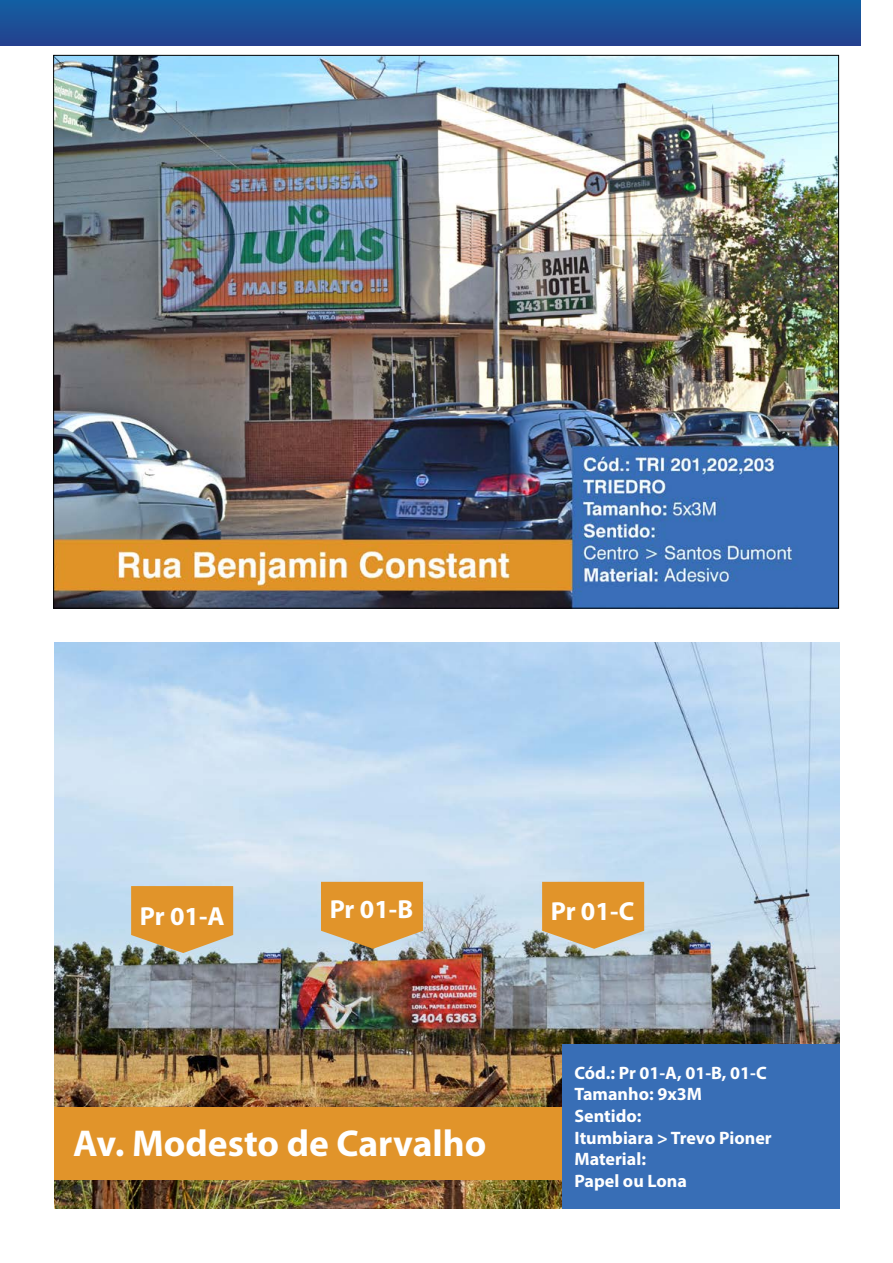
<style>
.page{position:relative;width:893px;height:1263px;background:#fff}
.page>*{position:absolute;margin:0;border:0;box-sizing:border-box;transform-origin:0 0}
.t1{font:700 37.5px "Myriad Pro";color:#fff}
.t2{font:700 26.1px "Myriad Pro";letter-spacing:-.005em;color:#fff}
.t3{font:700 18px/21.6px "Myriad Pro";color:#fff}
</style>
<div class="page">
<div style="left:0;top:0;width:861px;height:45px;background:linear-gradient(to bottom,#135fa3,#24418e)"></div>
<img style="left:55px;top:57px;width:782px;height:549px">
<img style="left:55px;top:642px;width:785px;height:567px">
<div style="left:54px;top:1107px;width:508px;height:72px;background:#e1942a"></div>
<div style="left:562px;top:1045px;width:277px;height:164px;background:#386eb6"></div>
<svg style="left:131px;top:886px;width:102px;height:67px;background:#da9b40"></svg>
<svg style="left:321px;top:882px;width:102px;height:67px;background:#dc9c42"></svg>
<svg style="left:542px;top:882px;width:102px;height:67px;background:#dc9c42"></svg>
<h2 class="t2" style="left:140px;top:899px;width:86px">Pr 01-A</h2>
<h2 class="t2" style="left:330px;top:893px;width:85px">Pr 01-B</h2>
<h2 class="t2" style="left:551px;top:894px;width:85px">Pr 01-C</h2>
<h1 class="t1" style="left:73px;top:1118px;width:415px">Av. Modesto de Carvalho</h1>
<p class="t3" style="left:574px;top:1061px;width:199px">Cód.: Pr 01-A, 01-B, 01-C<br>Tamanho: 9x3M<br>Sentido:<br>Itumbiara &gt; Trevo Pioner<br>Material:<br>Papel ou Lona</p>
</div>
